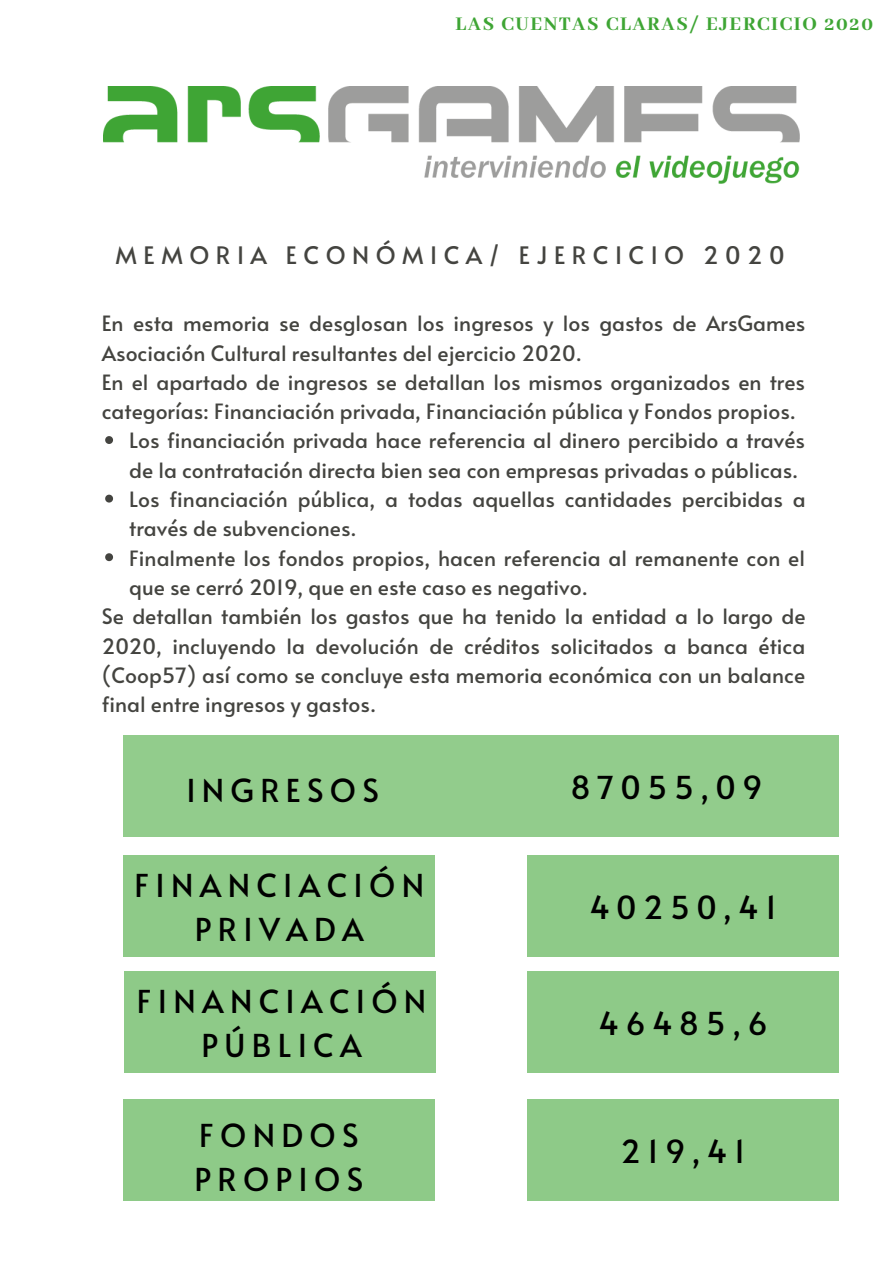
<style>
.page{position:relative;width:894px;height:1264px;background:#fff}
.page>*{position:absolute;margin:0;border:0;box-sizing:border-box;transform-origin:0 0}
.t1{font:31.5px/44.1px "Alata";letter-spacing:.2em;color:#000;text-align:center}
.t2{font:24px "Alata";letter-spacing:.27em;color:#444440}
.t3{font:21px/29.2px "Alata";color:#444440}
.t4{font:800 21px "Abhaya Libre";letter-spacing:.08em;color:#3ea534}
</style>
<div class="page">
<img style="left:104px;top:87px;width:696px;height:97px">
<div style="left:123px;top:735px;width:715px;height:101px;background:#92cc8c"></div>
<svg style="left:105px;top:436px;width:8px;height:8px"></svg>
<svg style="left:105px;top:494px;width:8px;height:8px"></svg>
<svg style="left:105px;top:553px;width:8px;height:8px"></svg>
<div style="left:123px;top:855px;width:311px;height:102px;background:#8eca88"></div>
<div style="left:124px;top:971px;width:311px;height:101px;background:#8eca88"></div>
<div style="left:123px;top:1098px;width:311px;height:102px;background:#8eca88"></div>
<div style="left:527px;top:855px;width:311px;height:102px;background:#8eca88"></div>
<div style="left:527px;top:971px;width:311px;height:101px;background:#8eca88"></div>
<div style="left:527px;top:1098px;width:311px;height:102px;background:#8eca88"></div>
<p class="t4" style="left:455px;top:12px;width:419px">LAS CUENTAS CLARAS/ EJERCICIO 2020</p>
<p class="t2" style="left:116px;top:237px;width:670px">MEMORIA ECONÓMICA/ EJERCICIO 2020</p>
<p class="t3" style="left:102px;top:308px;width:705px">En esta memoria se desglosan los ingresos y los gastos de ArsGames<br>Asociación Cultural resultantes del ejercicio 2020.</p>
<p class="t3" style="left:102px;top:366px;width:704px">En el apartado de ingresos se detallan los mismos organizados en tres categorías: Financiación privada, Financiación pública y Fondos propios.</p>
<p class="t3" style="left:129px;top:425px;width:677px">Los financiación privada hace referencia al dinero percibido a través de la contratación directa bien sea con empresas privadas o públicas.</p>
<p class="t3" style="left:129px;top:484px;width:678px">Los financiación pública, a todas aquellas cantidades percibidas a través de subvenciones.</p>
<p class="t3" style="left:129px;top:542px;width:677px">Finalmente los fondos propios, hacen referencia al remanente con el que se cerró 2019, que en este caso es negativo.</p>
<p class="t3" style="left:102px;top:601px;width:705px;text-align:justify">Se detallan también los gastos que ha tenido la entidad a lo largo de 2020, incluyendo la devolución de créditos solicitados a banca ética (Coop57) así como se concluye esta memoria económica con un balance final entre ingresos y gastos.</p>
<p class="t1" style="left:186px;top:767px;width:194px">INGRESOS</p>
<p class="t1" style="left:134px;top:862px;width:291px">FINANCIACIÓN<br>PRIVADA</p>
<p class="t1" style="left:137px;top:978px;width:291px">FINANCIACIÓN<br>PÚBLICA</p>
<p class="t1" style="left:194px;top:1112px;width:170px;text-align:left">FONDOS<br>PROPIOS</p>
<p class="t1" style="left:570px;top:763px;width:193px">87055,09</p>
<p class="t1" style="left:589px;top:884px;width:189px">40250,41</p>
<p class="t1" style="left:598px;top:1000px;width:171px">46485,6</p>
<p class="t1" style="left:620px;top:1127px;width:126px">219,41</p>
</div>
